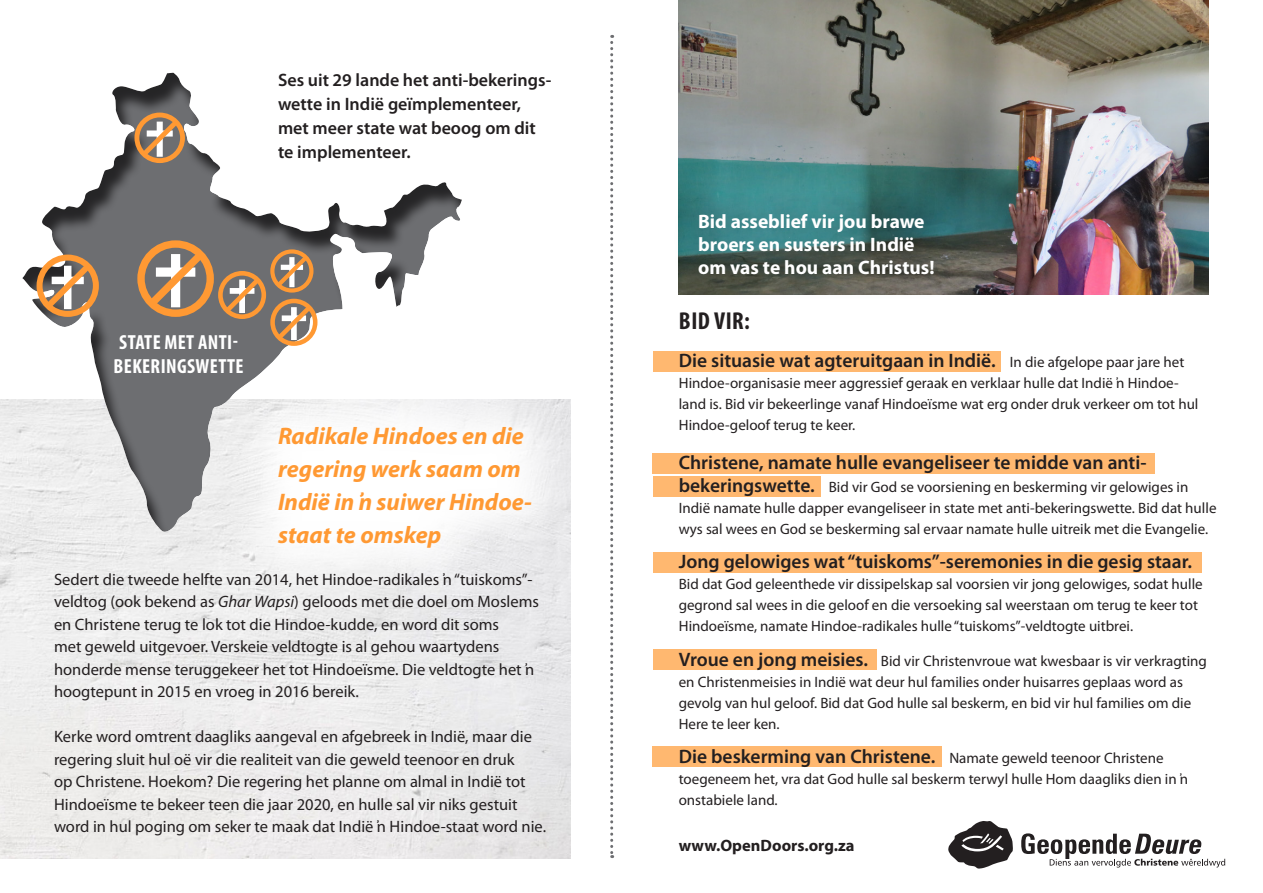
<style>
.page{position:relative;width:1263px;height:893px;background:#fff}
.page>*{position:absolute;margin:0;border:0;box-sizing:border-box;transform-origin:0 0}
.t1{font:700 condensed 24.6px "Myriad Pro";letter-spacing:.02em;color:#231f20}
.t2{font:italic 700 24px/33px "Myriad Pro";color:#f93}
.t3{font:700 condensed 20.4px/24.6px "Myriad Pro";letter-spacing:.02em;color:#fff}
.t4{font:600 19.5px "Myriad Pro";color:#231f20}
.t5{font:700 19.5px/23.4px "Myriad Pro";color:#fff}
.t6{font:600 18px/24px "Myriad Pro";color:#231f20}
.t7{font:16.5px/22.5px "Myriad Pro";color:#231f20}
.t8{font:700 16.5px "Myriad Pro";color:#231f20}
.t9{font:15px/21px "Myriad Pro";color:#231f20}
.s1{font-style:italic}
.s2{font-weight:400;font-size:15px}
.s3{font-weight:600;font-size:19.5px}
</style>
<div class="page">
<img style="left:0;top:399px;width:570px;height:459px">
<img style="left:679px;top:0;width:530px;height:295px">
<div style="left:653px;top:351px;width:347px;height:21px;background:#ffb870"></div>
<div style="left:653px;top:453px;width:502px;height:21px;background:#ffb870"></div>
<div style="left:653px;top:476px;width:168px;height:21px;background:#ffb870"></div>
<div style="left:653px;top:552px;width:548px;height:21px;background:#ffb870"></div>
<div style="left:653px;top:650px;width:223px;height:20px;background:#ffb870"></div>
<div style="left:653px;top:746px;width:289px;height:21px;background:#ffb870"></div>
<svg style="left:223px;top:399px;width:348px;height:204px;fill:#efeff0"></svg>
<div style="left:8px;top:63px;width:466px;height:471px;background:#231f20;opacity:.75"></div>
<div style="left:134px;top:113px;width:51px;height:50px;border:5px solid #f93;border-radius:50%"></div>
<svg style="left:137px;top:114px;width:47px;height:47px;background:#b28e6a"></svg>
<div style="left:218px;top:271px;width:48px;height:48px;border:5px solid #f93;border-radius:50%"></div>
<svg style="left:220px;top:273px;width:45px;height:44px;background:#b38e6b"></svg>
<div style="left:37px;top:255px;width:62px;height:62px;border:6px solid #f93;border-radius:50%"></div>
<svg style="left:39px;top:257px;width:59px;height:58px"></svg>
<div style="left:137px;top:240px;width:77px;height:77px;border:7px solid #f93;border-radius:50%"></div>
<svg style="left:141px;top:243px;width:71px;height:71px;background:#b38e6b"></svg>
<div style="left:270px;top:299px;width:47px;height:47px;border:5px solid #f93;border-radius:50%"></div>
<svg style="left:272px;top:300px;width:44px;height:44px;background:#bd9874"></svg>
<div style="left:270px;top:249px;width:43px;height:44px;border:4px solid #f93;border-radius:50%"></div>
<svg style="left:272px;top:251px;width:41px;height:40px;background:#b38e6a"></svg>
<svg style="left:610px;top:35px;width:3px;height:823px"></svg>
<div style="left:672px;top:187px;width:288px;height:115px;background:#231f20;opacity:.75"></div>
<svg style="left:948px;top:821px;width:65px;height:47px"></svg>
<svg style="left:1021px;top:833px;width:204px;height:34px"></svg>
<p class="t6" style="left:278px;top:68px;width:275px">Ses uit 29 lande het anti-bekerings&shy;wette in Indië geïmplementeer, met meer state wat beoog om dit te implementeer.</p>
<h3 class="t3" style="left:114px;top:329px;width:132px">STATE MET ANTI-<br>BEKERINGSWETTE</h3>
<h2 class="t2" style="left:278px;top:419px;width:255px">Radikale Hindoes en die regering werk saam om<br>Indië in ŉ suiwer Hindoe&shy;staat te omskep</h2>
<p class="t7" style="left:54px;top:567px;width:486px">Sedert die tweede helfte van 2014, het Hindoe-radikales ŉ “tuiskoms”- veldtog (ook bekend as <span class="s1">Ghar Wapsi</span>) geloods met die doel om Moslems en Christene terug te lok tot die Hindoe-kudde, en word dit soms<br>met geweld uitgevoer. Verskeie veldtogte is al gehou waartydens honderde mense teruggekeer het tot Hindoeïsme. Die veldtogte het ŉ hoogtepunt in 2015 en vroeg in 2016 bereik.</p>
<p class="t7" style="left:54px;top:725px;width:494px">Kerke word omtrent daagliks aangeval en afgebreek in Indië, maar die regering sluit hul oë vir die realiteit van die geweld teenoor en druk<br>op Christene. Hoekom? Die regering het planne om almal in Indië tot Hindoeïsme te bekeer teen die jaar 2020, en hulle sal vir niks gestuit word in hul poging om seker te maak dat Indië ŉ Hindoe-staat word nie.</p>
<h3 class="t5" style="left:698px;top:209px;width:238px">Bid asseblief vir jou brawe broers en susters in Indië om vas te hou aan Christus!</h3>
<h1 class="t1" style="left:679px;top:306px;width:72px">BID VIR:</h1>
<h3 class="t4" style="left:679px;top:348px;width:507px">Die situasie wat agteruitgaan in Indië. <span class="s2">In die afgelope paar jare het</span></h3>
<p class="t9" style="left:679px;top:373px;width:521px">Hindoe-organisasie meer aggressief geraak en verklaar hulle dat Indië ŉ Hindoe&shy;land is. Bid vir bekeerlinge vanaf Hindoeïsme wat erg onder druk verkeer om tot hul<br>Hindoe-geloof terug te keer.</p>
<h3 class="t4" style="left:679px;top:450px;width:469px">Christene, namate hulle evangeliseer te midde van anti-</h3>
<p class="t9" style="left:679px;top:476px;width:539px"><span class="s3">bekeringswette.</span> Bid vir God se voorsiening en beskerming vir gelowiges in<br>Indië namate hulle dapper evangeliseer in state met anti-bekeringswette. Bid dat hulle wys sal wees en God se beskerming sal ervaar namate hulle uitreik met die Evangelie.</p>
<h3 class="t4" style="left:679px;top:549px;width:515px">Jong gelowiges wat “tuiskoms”-seremonies in die gesig staar.</h3>
<p class="t9" style="left:679px;top:574px;width:525px">Bid dat God geleenthede vir dissipelskap sal voorsien vir jong gelowiges, sodat hulle gegrond sal wees in die geloof en die versoeking sal weerstaan om terug te keer tot<br>Hindoeïsme, namate Hindoe-radikales hulle “tuiskoms”-veldtogte uitbrei.</p>
<p class="t9" style="left:679px;top:650px;width:530px"><span class="s3">Vroue en jong meisies.</span> Bid vir Christenvroue wat kwesbaar is vir verkragting en Christenmeisies in Indië wat deur hul families onder huisarres geplaas word as gevolg van hul geloof. Bid dat God hulle sal beskerm, en bid vir hul families om die Here te leer ken.</p>
<p class="t9" style="left:679px;top:748px;width:511px"><span class="s3">Die beskerming van Christene.</span> Namate geweld teenoor Christene toegeneem het, vra dat God hulle sal beskerm terwyl hulle Hom daagliks dien in ŉ onstabiele land.</p>
<p class="t8" style="left:679px;top:835px;width:177px">www.OpenDoors.org.za</p>
</div>
